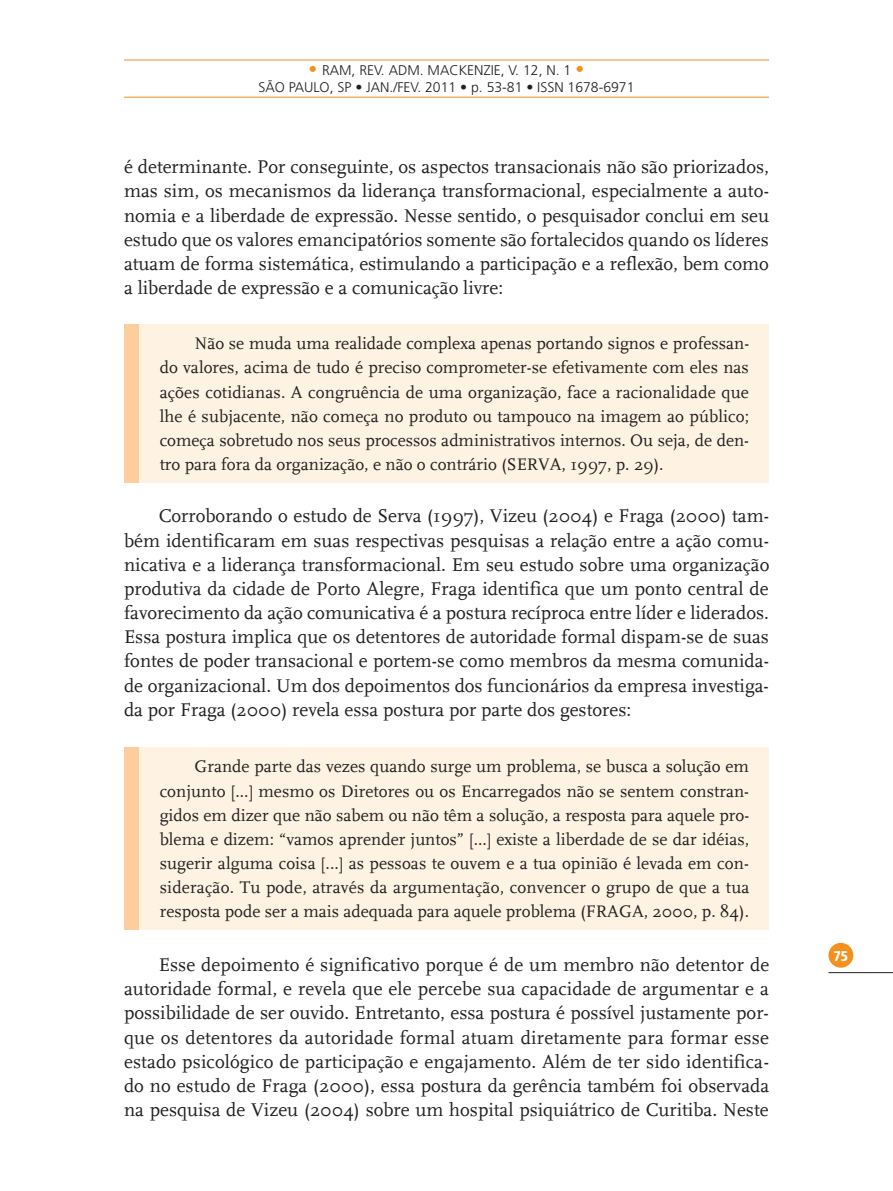
<style>
.page{position:relative;width:893px;height:1191px;background:#fff}
.page>*{position:absolute;margin:0;border:0;box-sizing:border-box;transform-origin:0 0}
.t1{font:19.25px/24.2px "FF Scala Definitive";color:#231f20;text-align:justify}
.t2{font:17.5px/24.2px "FF Scala Definitive";color:#231f20;text-align:justify}
.t3{font:300 14px/16.8px "Frutiger LT Std";color:#231f20;text-align:center}
.t4{font:900 condensed 14px "Frutiger LT Std";color:#fff}
.s1{font-size:17.5px;color:#f4901d}
</style>
<div class="page">
<div style="left:828px;top:943px;width:25px;height:24px;background:#f4901d;border-radius:50%"></div>
<hr style="left:828px;top:972px;width:65px;height:1px;background:#231f20">
<hr style="left:124px;top:97px;width:645px;height:1px;background:#f4901d">
<hr style="left:124px;top:60px;width:645px;height:1px;background:#f4901d">
<div style="left:124px;top:324px;width:16px;height:158px;background:#fcce9d"></div>
<div style="left:140px;top:324px;width:629px;height:158px;background:#fef2e3"></div>
<div style="left:124px;top:747px;width:16px;height:182px;background:#fcce9d"></div>
<div style="left:140px;top:747px;width:629px;height:182px;background:#fef2e3"></div>
<p class="t3" style="left:258px;top:62px;width:378px"><span class="s1">•</span> RAM, REV. ADM. MACKENZIE, V. 12, N. 1 <span class="s1">•<br></span>SÃO PAULO, SP • JAN./FEV. 2011 • p. 53-81 • ISSN 1678-6971</p>
<p class="t1" style="left:124px;top:155px;width:646px">é determinante. Por conseguinte, os aspectos transacionais não são priorizados, mas sim, os mecanismos da liderança transformacional, especialmente a auto&shy;nomia e a liberdade de expressão. Nesse sentido, o pesquisador conclui em seu estudo que os valores emancipatórios somente são fortalecidos quando os líderes atuam de forma sistemática, estimulando a participação e a reflexão, bem como a liberdade de expressão e a comunicação livre:</p>
<p class="t2" style="left:160px;top:332px;width:591px;text-indent:35px">Não se muda uma realidade complexa apenas portando signos e professan&shy;do valores, acima de tudo é preciso comprometer-se efetivamente com eles nas ações cotidianas. A congruência de uma organização, face a racionalidade que lhe é subjacente, não começa no produto ou tampouco na imagem ao público; começa sobretudo nos seus processos administrativos internos. Ou seja, de den&shy;tro para fora da organização, e não o contrário (SERVA, 1997, p. 29).</p>
<p class="t1" style="left:124px;top:504px;width:647px;text-indent:35px">Corroborando o estudo de Serva (1997), Vizeu (2004) e Fraga (2000) tam&shy;bém identificaram em suas respectivas pesquisas a relação entre a ação comu&shy;nicativa e a liderança transformacional. Em seu estudo sobre uma organização produtiva da cidade de Porto Alegre, Fraga identifica que um ponto central de favorecimento da ação comunicativa é a postura recíproca entre líder e liderados.<br>Essa postura implica que os detentores de autoridade formal dispam-se de suas fontes de poder transacional e portem-se como membros da mesma comunida&shy;de organizacional. Um dos depoimentos dos funcionários da empresa investiga&shy;da por Fraga (2000) revela essa postura por parte dos gestores:</p>
<p class="t2" style="left:160px;top:755px;width:591px;text-indent:35px">Grande parte das vezes quando surge um problema, se busca a solução em conjunto [...] mesmo os Diretores ou os Encarregados não se sentem constran&shy;gidos em dizer que não sabem ou não têm a solução, a resposta para aquele pro&shy;blema e dizem: “vamos aprender juntos” [...] existe a liberdade de se dar idéias, sugerir alguma coisa [...] as pessoas te ouvem e a tua opinião é levada em con&shy;sideração. Tu pode, através da argumentação, convencer o grupo de que a tua resposta pode ser a mais adequada para aquele problema (FRAGA, 2000, p. 84).</p>
<p class="t1" style="left:124px;top:953px;width:647px;text-indent:35px">Esse depoimento é significativo porque é de um membro não detentor de autoridade formal, e revela que ele percebe sua capacidade de argumentar e a possibilidade de ser ouvido. Entretanto, essa postura é possível justamente por&shy;que os detentores da autoridade formal atuam diretamente para formar esse estado psicológico de participação e engajamento. Além de ter sido identifica&shy;do no estudo de Fraga (2000), essa postura da gerência também foi observada na pesquisa de Vizeu (2004) sobre um hospital psiquiátrico de Curitiba. Neste</p>
<p class="t4" style="left:834px;top:947px;width:16px">75</p>
</div>
